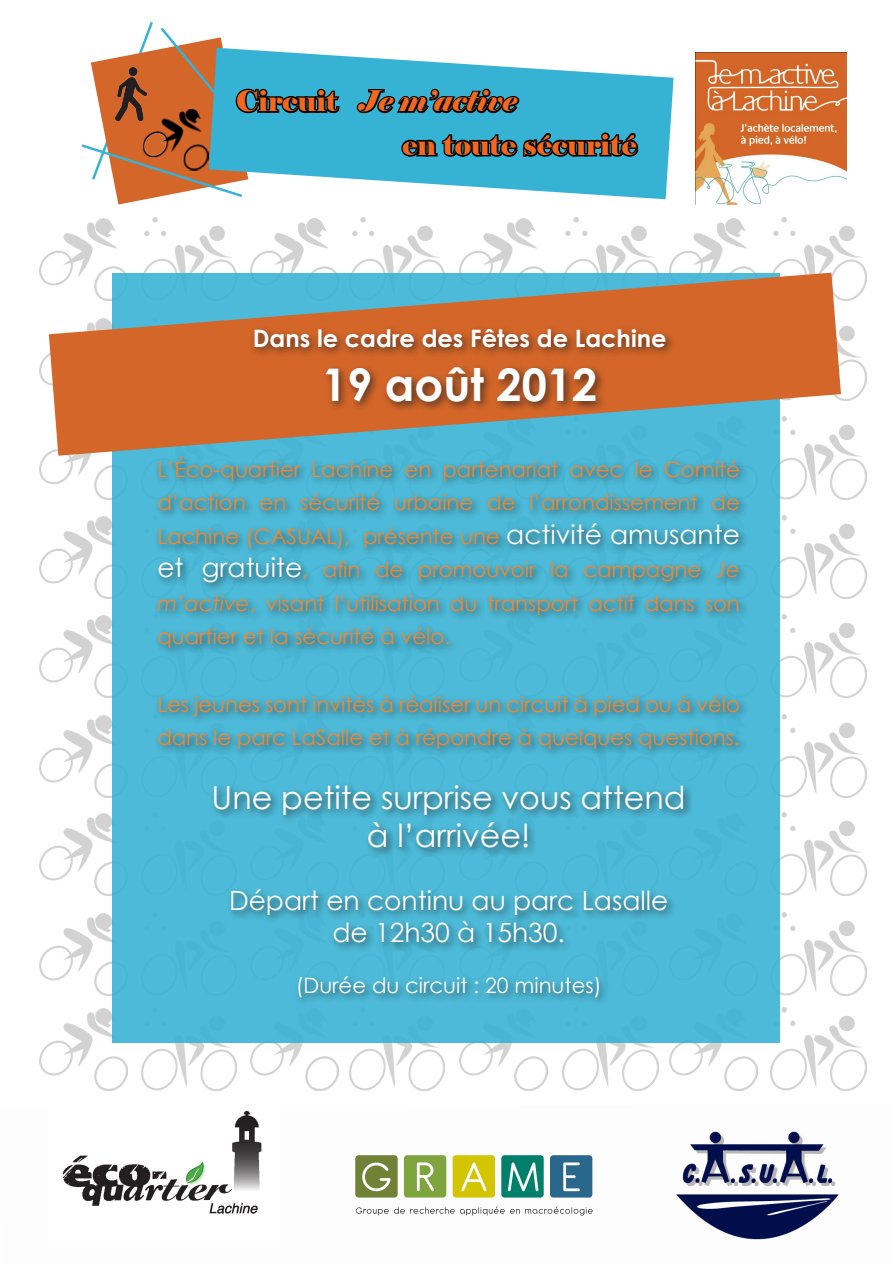
<style>
.page{position:relative;width:893px;height:1263px;background:#fff}
.page>*{position:absolute;margin:0;border:0;box-sizing:border-box;transform-origin:0 0}
.t1{font:700 45px "Century Gothic";color:#fff}
.t2{font:31.8px "Century Gothic";color:#fff}
.t3{font:italic 28.5px "Elephant";color:#f36821}
.t4{font:28.5px "Elephant";color:#f36821}
.t5{font:26.55px "Century Gothic";color:#fff}
.t6{font:700 24px "Century Gothic";color:#fff}
.t7{font:21.15px/33.6px "Century Gothic";color:#f5862f;text-align:justify}
.t8{font:21.15px "Century Gothic";color:#fff}
.s1{font-style:normal}
.s2{font-size:26.55px;color:#fff}
.s3{font-style:italic}
</style>
<div class="page">
<img style="left:564px;top:217px;width:94px;height:56px">
<img style="left:563px;top:1042px;width:95px;height:49px">
<img style="left:143px;top:217px;width:94px;height:56px">
<img style="left:141px;top:1042px;width:96px;height:49px">
<img style="left:772px;top:217px;width:94px;height:83px">
<img style="left:780px;top:424px;width:86px;height:75px">
<img style="left:780px;top:614px;width:86px;height:83px">
<img style="left:780px;top:812px;width:86px;height:83px">
<img style="left:771px;top:1008px;width:95px;height:83px">
<img style="left:841px;top:325px;width:25px;height:75px">
<img style="left:780px;top:516px;width:86px;height:83px">
<img style="left:780px;top:714px;width:86px;height:83px">
<img style="left:780px;top:912px;width:86px;height:83px">
<img style="left:351px;top:217px;width:94px;height:56px">
<img style="left:349px;top:1042px;width:96px;height:49px">
<img style="left:460px;top:218px;width:86px;height:55px">
<img style="left:460px;top:1042px;width:88px;height:49px">
<img style="left:669px;top:218px;width:87px;height:55px">
<img style="left:669px;top:1042px;width:88px;height:49px">
<img style="left:250px;top:218px;width:87px;height:55px">
<img style="left:250px;top:1042px;width:88px;height:49px">
<img style="left:40px;top:218px;width:86px;height:67px">
<img style="left:40px;top:452px;width:73px;height:47px">
<img style="left:40px;top:615px;width:73px;height:82px">
<img style="left:40px;top:813px;width:73px;height:82px">
<img style="left:40px;top:1009px;width:88px;height:82px">
<img style="left:40px;top:334px;width:9px;height:51px">
<img style="left:40px;top:517px;width:73px;height:82px">
<img style="left:40px;top:715px;width:73px;height:82px">
<img style="left:40px;top:913px;width:73px;height:82px">
<svg style="left:342px;top:56px;width:332px;height:143px;fill:#36b2d4"></svg>
<svg style="left:354px;top:86px;width:167px;height:37px;background:#25778d"></svg>
<svg style="left:399px;top:130px;width:241px;height:30px;background:#20687b"></svg>
<img style="left:695px;top:52px;width:152px;height:153px">
<svg style="left:82px;top:22px;width:260px;height:183px"></svg>
<img style="left:142px;top:107px;width:69px;height:64px">
<img style="left:676px;top:1132px;width:162px;height:107px">
<div style="left:355px;top:1155px;width:43px;height:42px;background:#718236;border-radius:3px"></div>
<div style="left:404px;top:1155px;width:42px;height:42px;background:#7ea43e;border-radius:3px"></div>
<div style="left:453px;top:1155px;width:42px;height:42px;background:#d3c501;border-radius:3px"></div>
<div style="left:501px;top:1155px;width:43px;height:42px;background:#00806b;border-radius:3px"></div>
<div style="left:550px;top:1155px;width:42px;height:42px;background:#2a678c;border-radius:3px"></div>
<svg style="left:362px;top:1162px;width:29px;height:29px"></svg>
<svg style="left:417px;top:1162px;width:17px;height:29px"></svg>
<svg style="left:461px;top:1162px;width:25px;height:29px"></svg>
<svg style="left:508px;top:1162px;width:30px;height:29px"></svg>
<svg style="left:563px;top:1162px;width:17px;height:29px"></svg>
<svg style="left:356px;top:1206px;width:237px;height:9px"></svg>
<img style="left:63px;top:1110px;width:199px;height:104px">
<img style="left:115px;top:68px;width:32px;height:53px">
<div style="left:113px;top:273px;width:667px;height:769px;background:#4cbad8"></div>
<div style="left:154px;top:454px;width:594px;height:553px;background:#231f20;opacity:.75"></div>
<svg style="left:49px;top:273px;width:792px;height:183px;fill:#d46629"></svg>
<div style="left:249px;top:325px;width:427px;height:88px;background:#231f20;opacity:.75"></div>
<p class="t3" style="left:236px;top:83px;width:283px"><span class="s1">Circuit</span> Je m’active</p>
<p class="t4" style="left:402px;top:127px;width:236px">en toute sécurité</p>
<p class="t6" style="left:253px;top:320px;width:415px">Dans le cadre des Fêtes de Lachine</p>
<p class="t1" style="left:322px;top:351px;width:277px">19 août 2012</p>
<p class="t7" style="left:157px;top:452px;width:584px">L’Éco-quartier Lachine en partenariat avec le Comité d’action en sécurité urbaine de l’arrondissement de Lachine (CASUAL), présente une <span class="s2">activité amusante et gratuite</span>, afin de promouvoir la campagne <span class="s3">Je m’active</span>, visant l’utilisation du transport actif dans son quartier et la sécurité à vélo.</p>
<p class="t7" style="left:157px;top:687px;width:584px">Les jeunes sont invités à réaliser un circuit à pied ou à vélo dans le parc LaSalle et à répondre à quelques questions.</p>
<p class="t2" style="left:212px;top:775px;width:475px">Une petite surprise vous attend</p>
<p class="t2" style="left:367px;top:813px;width:165px">à l’arrivée!</p>
<p class="t5" style="left:229px;top:882px;width:441px">Départ en continu au parc Lasalle</p>
<p class="t5" style="left:332px;top:914px;width:234px">de 12h30 à 15h30.</p>
<p class="t8" style="left:296px;top:971px;width:307px">(Durée du circuit : 20 minutes)</p>
</div>
